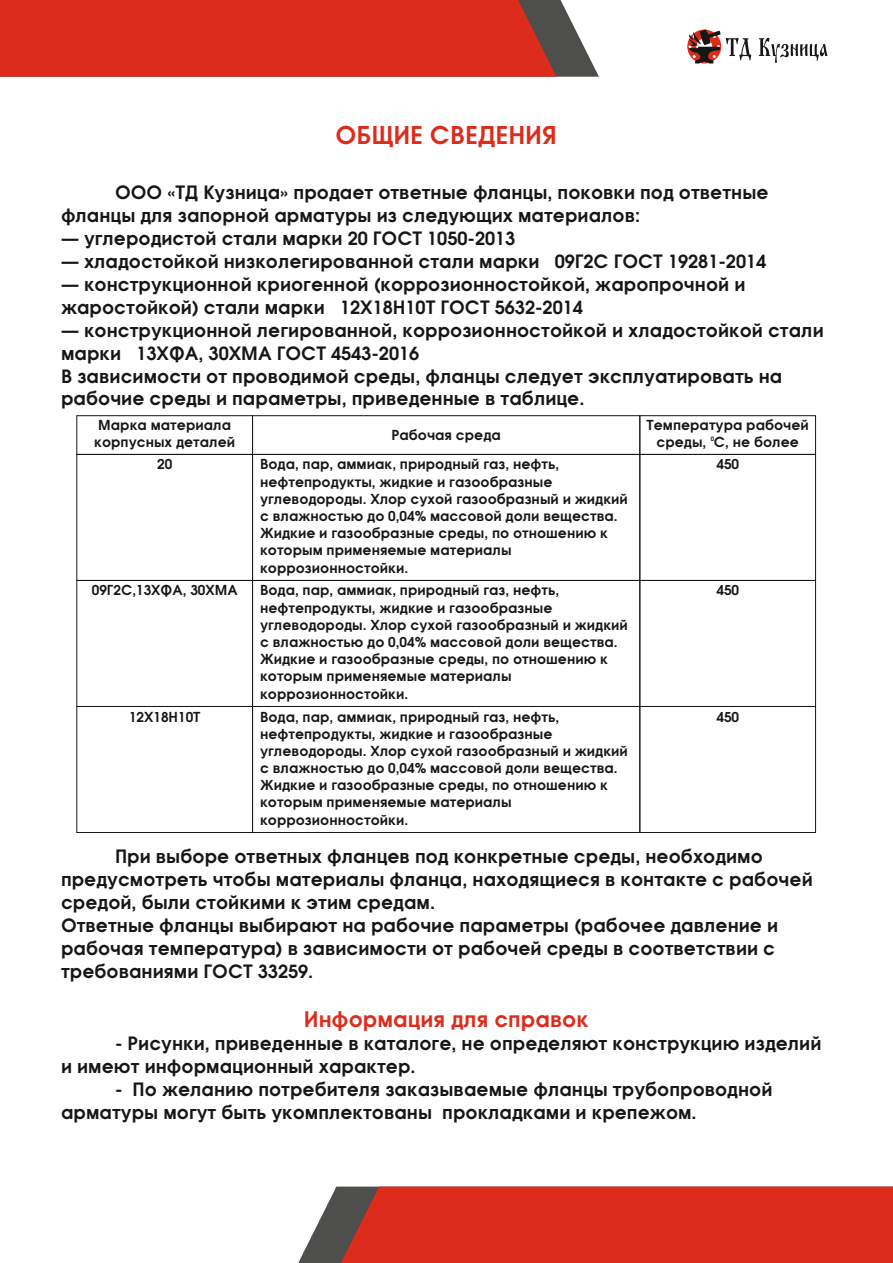
<style>
.page{position:relative;width:893px;height:1263px;background:#fff}
.page>*{position:absolute;margin:0;border:0;box-sizing:border-box;transform-origin:0 0}
.t1{font:600 24px "Avant Garde";color:#dd2b1c}
.t2{font:600 21px "Avant Garde";color:#dd2b1c}
.t3{font:600 18px/23px "Avant Garde";color:#151616}
.t4{font:600 13.5px/17.1px "Avant Garde";color:#151616}
.t5{font:600 6px "Avant Garde";color:#151616}
</style>
<div class="page">
<svg style="left:556px;top:0;width:43px;height:77px;fill:#4e4e4d"></svg>
<svg style="left:298px;top:1187px;width:38px;height:76px"></svg>
<div style="left:0;top:0;width:556px;height:77px;background:#dd2b1c"></div>
<div style="left:336px;top:1186px;width:557px;height:77px;background:#dd2b1c"></div>
<div style="left:76px;top:415px;width:177px;height:40px;border:1px solid #151616"></div>
<div style="left:76px;top:454px;width:177px;height:127px;border:1px solid #151616"></div>
<div style="left:76px;top:580px;width:177px;height:127px;border:1px solid #151616"></div>
<div style="left:76px;top:706px;width:177px;height:127px;border:1px solid #151616"></div>
<div style="left:639px;top:415px;width:177px;height:40px;border:1px solid #151616"></div>
<div style="left:639px;top:454px;width:177px;height:127px;border:1px solid #151616"></div>
<div style="left:639px;top:580px;width:177px;height:127px;border:1px solid #151616"></div>
<div style="left:639px;top:706px;width:177px;height:127px;border:1px solid #151616"></div>
<div style="left:252px;top:415px;width:388px;height:40px;border:1px solid #151616"></div>
<div style="left:252px;top:454px;width:388px;height:127px;border:1px solid #151616"></div>
<div style="left:252px;top:580px;width:388px;height:127px;border:1px solid #151616"></div>
<div style="left:252px;top:706px;width:388px;height:127px;border:1px solid #151616"></div>
<svg style="left:687px;top:29px;width:140px;height:35px"></svg>
<h1 class="t1" style="left:336px;top:126px;width:223px">ОБЩИЕ СВЕДЕНИЯ</h1>
<p class="t3" style="left:61px;top:183px;width:709px;text-indent:54px">ООО «ТД Кузница» продает ответные фланцы, поковки под ответные фланцы для запорной арматуры из следующих материалов:</p>
<p class="t3" style="left:61px;top:229px;width:456px">— углеродистой стали марки 20 ГОСТ 1050-2013</p>
<p class="t3" style="left:61px;top:252px;width:707px">— хладостойкой низколегированной стали марки 09Г2С ГОСТ 19281-2014</p>
<p class="t3" style="left:61px;top:275px;width:686px">— конструкционной криогенной (коррозионностойкой, жаропрочной и жаростойкой) стали марки 12Х18Н10Т ГОСТ 5632-2014</p>
<p class="t3" style="left:61px;top:320px;width:764px">— конструкционной легированной, коррозионностойкой и хладостойкой стали марки 13ХФА, 30ХМА ГОСТ 4543-2016<br>В зависимости от проводимой среды, фланцы следует эксплуатировать на рабочие среды и параметры, приведенные в таблице.</p>
<p class="t4" style="left:94px;top:417px;width:142px;text-align:center">Марка материала корпусных деталей</p>
<p class="t4" style="left:646px;top:417px;width:164px;text-align:center">Температура рабочей среды, С, не более</p>
<p class="t4" style="left:391px;top:427px;width:111px">Рабочая среда</p>
<p class="t5" style="left:711px;top:437px;width:5px">0</p>
<p class="t4" style="left:260px;top:457px;width:369px">Вода, пар, аммиак, природный газ, нефть, нефтепродукты, жидкие и газообразные углеводороды. Хлор сухой газообразный и жидкий с влажностью до 0,04% массовой доли вещества.<br>Жидкие и газообразные среды, по отношению к которым применяемые материалы коррозионностойки.</p>
<p class="t4" style="left:260px;top:583px;width:369px">Вода, пар, аммиак, природный газ, нефть, нефтепродукты, жидкие и газообразные углеводороды. Хлор сухой газообразный и жидкий с влажностью до 0,04% массовой доли вещества.<br>Жидкие и газообразные среды, по отношению к которым применяемые материалы коррозионностойки.</p>
<p class="t4" style="left:260px;top:709px;width:369px">Вода, пар, аммиак, природный газ, нефть, нефтепродукты, жидкие и газообразные углеводороды. Хлор сухой газообразный и жидкий с влажностью до 0,04% массовой доли вещества.<br>Жидкие и газообразные среды, по отношению к которым применяемые материалы коррозионностойки.</p>
<p class="t4" style="left:157px;top:457px;width:17px">20</p>
<p class="t4" style="left:716px;top:457px;width:24px">450</p>
<p class="t4" style="left:92px;top:583px;width:147px">09Г2С,13ХФА, 30ХМА</p>
<p class="t4" style="left:716px;top:583px;width:24px">450</p>
<p class="t4" style="left:129px;top:709px;width:73px">12Х18Н10Т</p>
<p class="t4" style="left:716px;top:709px;width:24px">450</p>
<p class="t3" style="left:61px;top:847px;width:753px;text-indent:54px">При выборе ответных фланцев под конкретные среды, необходимо предусмотреть чтобы материалы фланца, находящиеся в контакте с рабочей средой, были стойкими к этим средам.<br>Ответные фланцы выбирают на рабочие параметры (рабочее давление и рабочая температура) в зависимости от рабочей среды в соответствии с требованиями ГОСТ 33259.</p>
<p class="t2" style="left:304px;top:1011px;width:286px">Информация для справок</p>
<p class="t3" style="left:61px;top:1034px;width:762px;text-indent:54px">- Рисунки, приведенные в каталоге, не определяют конструкцию изделий и имеют информационный характер.</p>
<p class="t3" style="left:61px;top:1080px;width:713px;text-indent:54px">- По желанию потребителя заказываемые фланцы трубопроводной арматуры могут быть укомплектованы прокладками и крепежом.</p>
</div>
